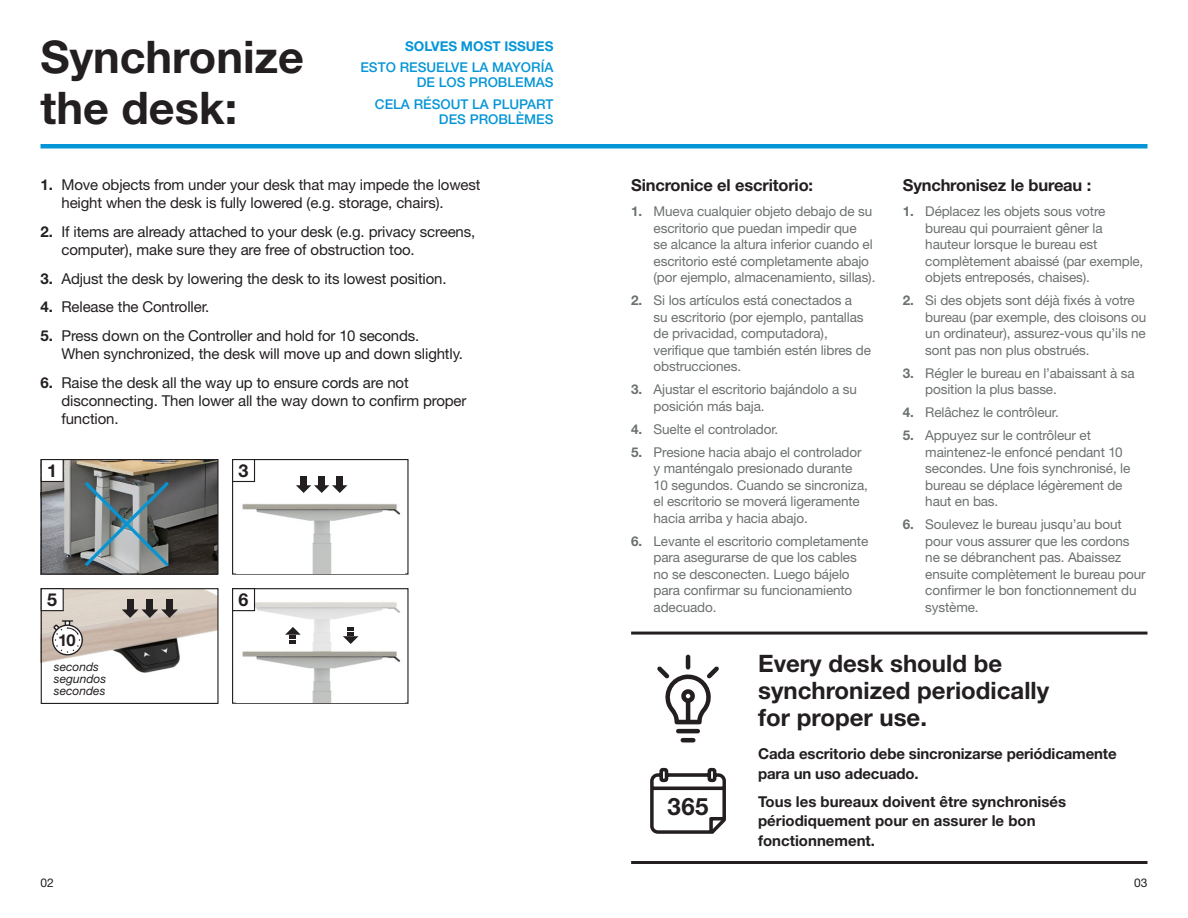
<style>
.page{position:relative;width:1188px;height:918px;background:#fff}
.page>*{position:absolute;margin:0;border:0;box-sizing:border-box;transform-origin:0 0}
.t1{font:700 45px "Helvetica Neue LT Pro";color:#231f20}
.t2{font:700 24px/27px "Helvetica Neue LT Pro";color:#231f20}
.t3{font:700 17.85px "Helvetica Neue LT Pro";color:#231f20}
.t4{font:700 16.5px "Helvetica Neue LT Pro";letter-spacing:-.01em;color:#231f20}
.t5{font:15px/18px "Helvetica Neue LT Pro";letter-spacing:-.01em;color:#231f20}
.t6{font:700 15px/19.5px "Helvetica Neue LT Pro";color:#231f20}
.t7{font:13.5px/16.5px "Helvetica Neue LT Pro";letter-spacing:-.01em;color:#6c7070}
.t8{font:500 13.5px/15px "Helvetica Neue LT Pro";color:#0696d7;text-align:right}
.t9{font:700 13.5px "Helvetica Neue LT Pro";color:#0696d7}
.t10{font:italic 12px "Helvetica Neue LT Pro";color:#231f20}
.t11{font:12px "Helvetica Neue LT Pro";color:#231f20}
.s1{font-weight:700}
</style>
<div class="page">
<div style="left:232px;top:588px;width:177px;height:116px;border:1px solid #231f20"></div>
<img style="left:237px;top:651px;width:167px;height:52px">
<img style="left:237px;top:599px;width:163px;height:52px">
<svg style="left:285px;top:627px;width:16px;height:17px"></svg>
<svg style="left:343px;top:627px;width:16px;height:17px"></svg>
<div style="left:233px;top:589px;width:22px;height:22px;background:#fff"></div>
<div style="left:232px;top:588px;width:23px;height:23px;border:1px solid #231f20"></div>
<svg style="left:657px;top:655px;width:62px;height:88px"></svg>
<hr style="left:631px;top:632px;width:517px;height:3px;background:#231f20">
<hr style="left:631px;top:861px;width:517px;height:3px;background:#231f20">
<hr style="left:40px;top:144px;width:1108px;height:4px;background:#0696d7">
<svg style="left:650px;top:767px;width:76px;height:67px"></svg>
<img style="left:43px;top:590px;width:174px;height:83px">
<div style="left:41px;top:588px;width:178px;height:116px;border:1px solid #231f20"></div>
<div style="left:127px;top:600px;width:6px;height:10px;background:#231f20"></div>
<div style="left:147px;top:600px;width:6px;height:10px;background:#231f20"></div>
<svg style="left:122px;top:609px;width:56px;height:9px"></svg>
<div style="left:166px;top:600px;width:7px;height:10px;background:#231f20"></div>
<div style="left:41px;top:589px;width:22px;height:22px;background:#fff"></div>
<div style="left:41px;top:588px;width:23px;height:23px;border:1px solid #231f20"></div>
<svg style="left:51px;top:620px;width:34px;height:36px"></svg>
<img style="left:43px;top:461px;width:174px;height:112px">
<div style="left:41px;top:459px;width:178px;height:116px;border:1px solid #231f20"></div>
<div style="left:41px;top:460px;width:22px;height:21px;background:#fff"></div>
<div style="left:41px;top:459px;width:23px;height:23px;border:1px solid #231f20"></div>
<div style="left:232px;top:459px;width:177px;height:116px;border:1px solid #231f20"></div>
<img style="left:242px;top:503px;width:159px;height:70px">
<div style="left:232px;top:459px;width:23px;height:23px;border:1px solid #231f20"></div>
<div style="left:301px;top:476px;width:6px;height:10px;background:#231f20"></div>
<div style="left:319px;top:476px;width:6px;height:10px;background:#231f20"></div>
<svg style="left:296px;top:485px;width:51px;height:8px"></svg>
<div style="left:337px;top:476px;width:6px;height:10px;background:#231f20"></div>
<p class="t1" style="left:40px;top:28px;width:265px">Synchronize</p>
<p class="t1" style="left:40px;top:79px;width:198px">the desk:</p>
<p class="t9" style="left:405px;top:37px;width:150px">SOLVES MOST ISSUES</p>
<p class="t8" style="left:360px;top:60px;width:195px">ESTO RESUELVE LA MAYORÍA<br>DE LOS PROBLEMAS</p>
<p class="t8" style="left:375px;top:97px;width:180px">CELA RÉSOUT LA PLUPART<br>DES PROBLÈMES</p>
<p class="t5" style="left:62px;top:175px;width:421px;text-indent:-21px"><span class="s1">1.</span> Move objects from under your desk that may impede the lowest height when the desk is fully lowered (e.g. storage, chairs).</p>
<p class="t5" style="left:62px;top:222px;width:415px;text-indent:-21px"><span class="s1">2.</span> If items are already attached to your desk (e.g. privacy screens, computer), make sure they are free of obstruction too.</p>
<p class="t5" style="left:40px;top:269px;width:408px"><span class="s1">3.</span> Adjust the desk by lowering the desk to its lowest position.</p>
<p class="t5" style="left:40px;top:298px;width:170px"><span class="s1">4.</span> Release the Controller.</p>
<p class="t5" style="left:62px;top:326px;width:403px;text-indent:-21px"><span class="s1">5.</span> Press down on the Controller and hold for 10 seconds.<br>When synchronized, the desk will move up and down slightly.</p>
<p class="t5" style="left:62px;top:373px;width:406px;text-indent:-21px"><span class="s1">6.</span> Raise the desk all the way up to ensure cords are not disconnecting. Then lower all the way down to confirm proper function.</p>
<p class="t3" style="left:47px;top:459px;width:11px">1</p>
<p class="t3" style="left:239px;top:459px;width:11px">3</p>
<p class="t3" style="left:47px;top:588px;width:11px">5</p>
<p class="t4" style="left:58px;top:630px;width:19px">10</p>
<p class="t10" style="left:54px;top:659px;width:47px">seconds</p>
<p class="t10" style="left:54px;top:671px;width:54px">segundos</p>
<p class="t10" style="left:54px;top:683px;width:53px">secondes</p>
<p class="t3" style="left:239px;top:588px;width:11px">6</p>
<p class="t4" style="left:631px;top:175px;width:184px">Sincronice el escritorio:</p>
<p class="t7" style="left:654px;top:203px;width:223px;text-indent:-22px"><span class="s1">1.</span> Mueva cualquier objeto debajo de su escritorio que puedan impedir que<br>se alcance la altura inferior cuando el escritorio esté completamente abajo (por ejemplo, almacenamiento, sillas).</p>
<p class="t7" style="left:654px;top:292px;width:219px;text-indent:-22px"><span class="s1">2.</span> Si los artículos está conectados a<br>su escritorio (por ejemplo, pantallas de privacidad, computadora), verifique que también estén libres de obstrucciones.</p>
<p class="t7" style="left:654px;top:381px;width:205px;text-indent:-22px"><span class="s1">3.</span> Ajustar el escritorio bajándolo a su posición más baja.</p>
<p class="t7" style="left:631px;top:420px;width:149px"><span class="s1">4.</span> Suelte el controlador.</p>
<p class="t7" style="left:654px;top:443px;width:216px;text-indent:-22px"><span class="s1">5.</span> Presione hacia abajo el controlador y manténgalo presionado durante 10 segundos. Cuando se sincroniza, el escritorio se moverá ligeramente hacia arriba y hacia abajo.</p>
<p class="t7" style="left:654px;top:532px;width:216px;text-indent:-22px"><span class="s1">6.</span> Levante el escritorio completamente para asegurarse de que los cables no se desconecten. Luego bájelo para confirmar su funcionamiento adecuado.</p>
<p class="t4" style="left:903px;top:175px;width:190px">Synchronisez le bureau :</p>
<p class="t7" style="left:925px;top:203px;width:220px;text-indent:-22px"><span class="s1">1.</span> Déplacez les objets sous votre bureau qui pourraient gêner la hauteur lorsque le bureau est complètement abaissé (par exemple, objets entreposés, chaises).</p>
<p class="t7" style="left:925px;top:292px;width:223px;text-indent:-22px"><span class="s1">2.</span> Si des objets sont déjà fixés à votre bureau (par exemple, des cloisons ou un ordinateur), assurez-vous qu’ils ne sont pas non plus obstrués.</p>
<p class="t7" style="left:925px;top:364px;width:211px;text-indent:-22px"><span class="s1">3.</span> Régler le bureau en l’abaissant à sa position la plus basse.</p>
<p class="t7" style="left:903px;top:404px;width:158px"><span class="s1">4.</span> Relâchez le contrôleur.</p>
<p class="t7" style="left:925px;top:427px;width:207px;text-indent:-22px"><span class="s1">5.</span> Appuyez sur le contrôleur et maintenez-le enfoncé pendant 10 secondes. Une fois synchronisé, le bureau se déplace légèrement de haut en bas.</p>
<p class="t7" style="left:925px;top:516px;width:222px;text-indent:-22px"><span class="s1">6.</span> Soulevez le bureau jusqu’au bout pour vous assurer que les cordons ne se débranchent pas. Abaissez ensuite complètement le bureau pour confirmer le bon fonctionnement du système.</p>
<p class="t2" style="left:668px;top:792px;width:42px">365</p>
<p class="t2" style="left:758px;top:649px;width:293px">Every desk should be synchronized periodically for proper use.</p>
<p class="t6" style="left:758px;top:744px;width:360px">Cada escritorio debe sincronizarse periódicamente para un uso adecuado.</p>
<p class="t6" style="left:758px;top:791px;width:310px">Tous les bureaux doivent être synchronisés périodiquement pour en assurer le bon fonctionnement.</p>
<p class="t11" style="left:40px;top:875px;width:15px">02</p>
<p class="t11" style="left:1134px;top:875px;width:15px">03</p>
</div>
